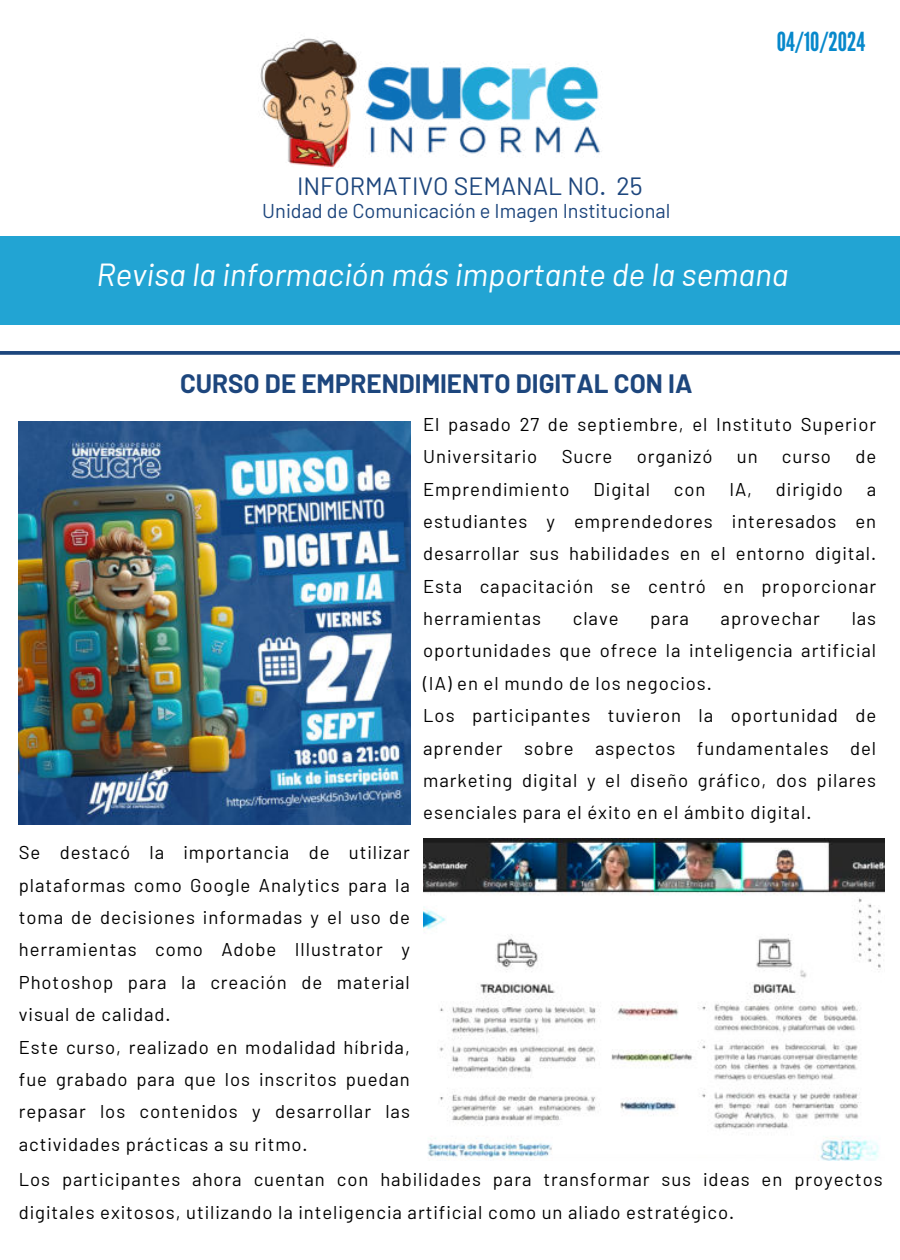
<style>
.page{position:relative;width:900px;height:1260px;background:#fff}
.page>*{position:absolute;margin:0;border:0;box-sizing:border-box;transform-origin:0 0}
.t1{font:italic 32px "Barlow";color:#fff}
.t2{font:26.25px "League Gothic";color:#0788cb}
.t3{font:700 26px "Barlow";color:#1d467d}
.t4{font:25px "Barlow";color:#1d467d}
.t5{font:20px "Barlow";color:#1d467d}
.t6{font:18.5px/32.5px "Barlow";letter-spacing:.05em;color:#000}
</style>
<div class="page">
<div style="left:0;top:236px;width:900px;height:88px;background:#22a4d3"></div>
<svg style="left:0;top:351px;width:900px;height:4px;background:#2a5184"></svg>
<img style="left:260px;top:38px;width:342px;height:130px">
<img style="left:19px;top:421px;width:392px;height:403px">
<img style="left:423px;top:838px;width:461px;height:323px">
<h3 class="t4" style="left:297px;top:170px;width:347px">INFORMATIVO SEMANAL NO. 25</h3>
<p class="t5" style="left:262px;top:199px;width:410px">Unidad de Comunicación e Imagen Institucional</p>
<h2 class="t2" style="left:777px;top:26px;width:90px">04/10/2024</h2>
<h1 class="t1" style="left:96px;top:255px;width:694px">Revisa la información más importante de la semana</h1>
<h3 class="t3" style="left:180px;top:368px;width:514px">CURSO DE EMPRENDIMIENTO DIGITAL CON IA</h3>
<p class="t6" style="left:19px;top:836px;width:393px">Se destacó la importancia de utilizar plataformas como Google Analytics para la toma de decisiones informadas y el uso de herramientas como Adobe Illustrator y Photoshop para la creación de material visual de calidad.<br>Este curso, realizado en modalidad híbrida, fue grabado para que los inscritos puedan repasar los contenidos y desarrollar las actividades prácticas a su ritmo.</p>
<p class="t6" style="left:423px;top:407px;width:455px">El pasado 27 de septiembre, el Instituto Superior<br>Universitario</p>
<p class="t6" style="left:562px;top:440px;width:52px">Sucre</p>
<p class="t6" style="left:637px;top:440px;width:77px">organizó</p>
<p class="t6" style="left:737px;top:440px;width:22px">un</p>
<p class="t6" style="left:782px;top:440px;width:51px">curso</p>
<p class="t6" style="left:855px;top:440px;width:22px">de</p>
<p class="t6" style="left:423px;top:472px;width:148px">Emprendimiento</p>
<p class="t6" style="left:594px;top:472px;width:58px">Digital</p>
<p class="t6" style="left:674px;top:472px;width:33px">con</p>
<p class="t6" style="left:729px;top:472px;width:24px">IA,</p>
<p class="t6" style="left:776px;top:472px;width:68px">dirigido</p>
<p class="t6" style="left:423px;top:472px;width:455px;text-align:justify;text-indent:444px">a estudiantes y emprendedores interesados en desarrollar sus habilidades en el entorno digital.<br>Esta capacitación se centró en proporcionar herramientas</p>
<p class="t6" style="left:423px;top:602px;width:455px;text-indent:429px">las oportunidades que ofrece la inteligencia artificial (IA) en el mundo de los negocios.<br>Los participantes tuvieron la oportunidad de aprender sobre aspectos fundamentales del marketing digital y el diseño gráfico, dos pilares esenciales para el éxito en el ámbito digital.</p>
<p class="t6" style="left:573px;top:602px;width:47px">clave</p>
<p class="t6" style="left:650px;top:602px;width:40px">para</p>
<p class="t6" style="left:721px;top:602px;width:101px">aprovechar</p>
<p class="t6" style="left:19px;top:1163px;width:865px">Los participantes ahora cuentan con habilidades para transformar sus ideas en proyectos digitales exitosos, utilizando la inteligencia artificial como un aliado estratégico.</p>
</div>
